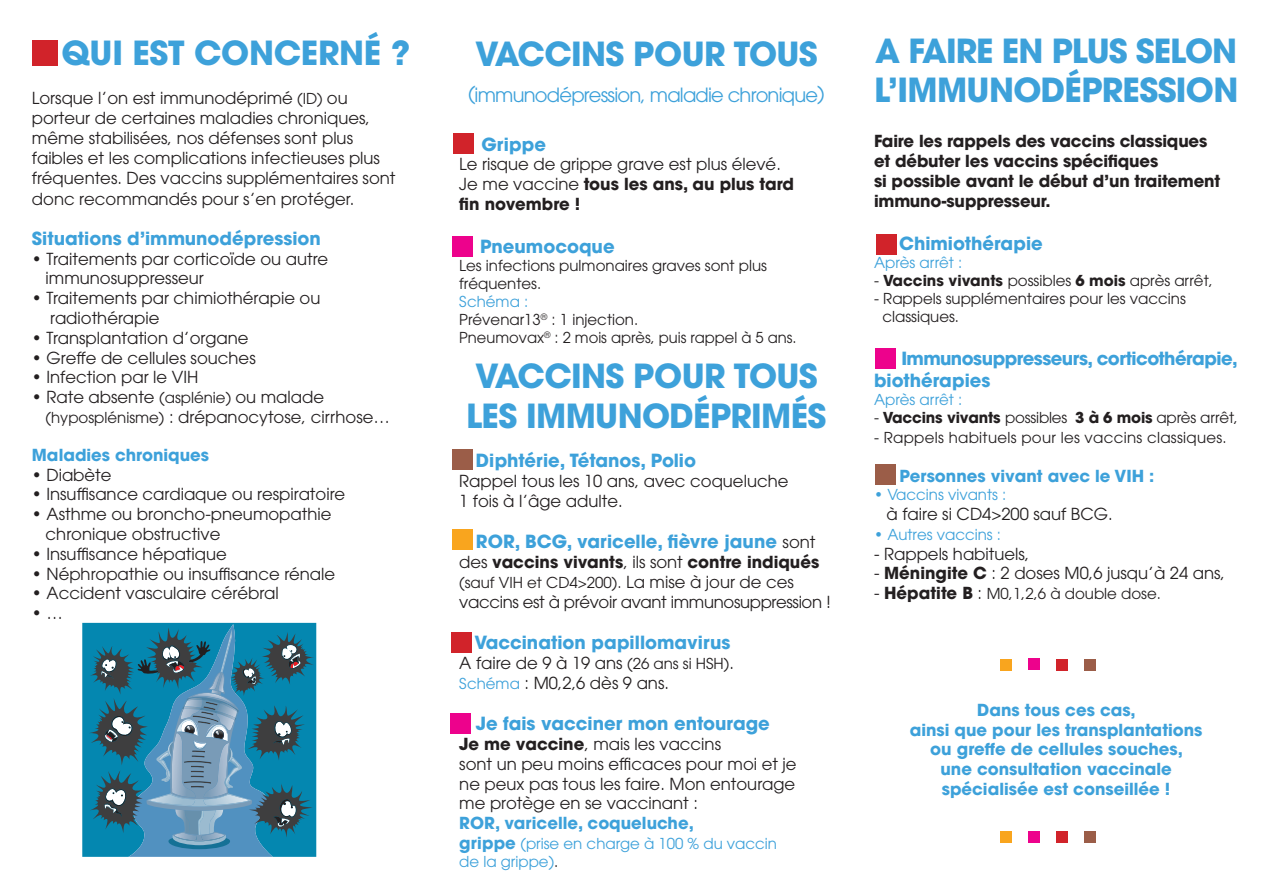
<style>
.page{position:relative;width:1263px;height:893px;background:#fff}
.page>*{position:absolute;margin:0;border:0;box-sizing:border-box;transform-origin:0 0}
.t1{font:700 33px/39.6px "ITC Avant Garde Std";letter-spacing:-.02em;color:#3da1da}
.t2{font:19.5px "ITC Avant Garde Std";letter-spacing:-.04em;color:#3da1da}
.t3{font:700 18px "ITC Avant Garde Std";color:#3da1da}
.t4{font:700 18px/21.6px "ITC Avant Garde Std";letter-spacing:-.03em;color:#3da1da}
.t5{font:16.5px/19.8px "ITC Avant Garde Std";color:#231f20}
.t6{font:700 16.5px/19.8px "ITC Avant Garde Std";letter-spacing:-.01em;color:#231f20}
.t7{font:700 16.5px "ITC Avant Garde Std";color:#3da1da}
.t8{font:16.5px "ITC Avant Garde Std";letter-spacing:-.02em;color:#231f20}
.t9{font:15px "ITC Avant Garde Std";color:#231f20}
.t10{font:15px "ITC Avant Garde Std";color:#3da1da}
.t11{font:15px "ITC Avant Garde Std";letter-spacing:.02em;color:#231f20}
.s1{font-size:15px}
.s2{font-weight:400}
.s3{font-weight:400;font-size:16.5px;color:#231f20}
.s4{font-size:16.5px}
.s5{font-size:15px;color:#3da1da}
.s6{font-weight:700}
.s7{font-weight:700;color:#3da1da}
.s8{font-weight:700;font-size:16.5px}
.s9{color:#231f20}
</style>
<div class="page">
<div style="left:32px;top:40px;width:25px;height:26px;background:#d1232a"></div>
<svg style="left:82px;top:623px;width:234px;height:234px;background:#0b8ab2"></svg>
<svg style="left:89px;top:624px;width:225px;height:233px;background:#3884a3"></svg>
<div style="left:453px;top:133px;width:20px;height:20px;background:#d1232a"></div>
<div style="left:452px;top:236px;width:21px;height:21px;background:#ed028c"></div>
<div style="left:452px;top:450px;width:21px;height:20px;background:#9b5d48"></div>
<div style="left:452px;top:529px;width:21px;height:21px;background:#f9a51e"></div>
<div style="left:451px;top:632px;width:20px;height:20px;background:#d1232a"></div>
<div style="left:450px;top:713px;width:21px;height:21px;background:#ed028c"></div>
<div style="left:876px;top:234px;width:21px;height:20px;background:#d1232a"></div>
<div style="left:875px;top:348px;width:21px;height:21px;background:#ed028c"></div>
<div style="left:875px;top:464px;width:21px;height:21px;background:#9b5d48"></div>
<div style="left:1056px;top:659px;width:12px;height:11px;background:#d1232a"></div>
<div style="left:1028px;top:658px;width:12px;height:12px;background:#ed028c"></div>
<div style="left:1084px;top:659px;width:12px;height:11px;background:#9b5d48"></div>
<div style="left:1000px;top:659px;width:12px;height:11px;background:#f9a51e"></div>
<div style="left:1056px;top:831px;width:12px;height:12px;background:#d1232a"></div>
<div style="left:1028px;top:831px;width:12px;height:11px;background:#ed028c"></div>
<div style="left:1084px;top:831px;width:12px;height:12px;background:#9b5d48"></div>
<div style="left:1000px;top:831px;width:12px;height:12px;background:#f9a51e"></div>
<p class="t1" style="left:61px;top:32px;width:350px">QUI EST CONCERNÉ ?</p>
<p class="t5" style="left:32px;top:88px;width:317px">Lorsque l’on est immunodéprimé <span class="s1">(ID)</span> ou</p>
<p class="t5" style="left:32px;top:108px;width:365px">porteur de certaines maladies chroniques, même stabilisées, nos défenses sont plus faibles et les complications infectieuses plus fréquentes. Des vaccins supplémentaires sont</p>
<p class="t5" style="left:32px;top:189px;width:324px">donc recommandés pour s’en protéger.</p>
<p class="t3" style="left:32px;top:226px;width:290px">Situations d’immunodépression</p>
<p class="t5" style="left:32px;top:248px;width:298px">• Traitements par corticoïde ou autre</p>
<p class="t5" style="left:46px;top:268px;width:160px">immunosuppresseur</p>
<p class="t5" style="left:32px;top:288px;width:290px">• Traitements par chimiothérapie ou</p>
<p class="t5" style="left:50px;top:308px;width:111px">radiothérapie</p>
<p class="t5" style="left:32px;top:328px;width:218px">• Transplantation d’organe</p>
<p class="t5" style="left:32px;top:347px;width:225px">• Greffe de cellules souches</p>
<p class="t5" style="left:32px;top:367px;width:168px">• Infection par le VIH</p>
<p class="t5" style="left:32px;top:387px;width:294px">• Rate absente <span class="s1">(asplénie)</span> ou malade</p>
<p class="t5" style="left:46px;top:407px;width:346px"><span class="s1">(hyposplénisme)</span> : drépanocytose, cirrhose…</p>
<p class="t7" style="left:32px;top:444px;width:179px">Maladies chroniques</p>
<p class="t5" style="left:32px;top:464px;width:81px">• Diabète</p>
<p class="t5" style="left:32px;top:484px;width:315px">• Insuffisance cardiaque ou respiratoire</p>
<p class="t5" style="left:32px;top:504px;width:301px">• Asthme ou broncho-pneumopathie</p>
<p class="t5" style="left:46px;top:524px;width:176px">chronique obstructive</p>
<p class="t5" style="left:32px;top:544px;width:196px">• Insuffisance hépatique</p>
<p class="t5" style="left:32px;top:563px;width:305px">• Néphropathie ou insuffisance rénale</p>
<p class="t5" style="left:32px;top:583px;width:248px">• Accident vasculaire cérébral</p>
<p class="t5" style="left:32px;top:603px;width:33px">• …</p>
<p class="t1" style="left:475px;top:34px;width:344px">VACCINS POUR TOUS</p>
<p class="t2" style="left:468px;top:83px;width:358px">(immunodépression, maladie chronique)</p>
<p class="t3" style="left:481px;top:132px;width:66px">Grippe</p>
<p class="t5" style="left:459px;top:154px;width:323px">Le risque de grippe grave est plus élevé.</p>
<p class="t6" style="left:459px;top:174px;width:336px"><span class="s2">Je me vaccine</span> tous les ans, au plus tard fin novembre !</p>
<p class="t3" style="left:480px;top:235px;width:136px">Pneumocoque</p>
<p class="t9" style="left:459px;top:256px;width:309px">Les infections pulmonaires graves sont plus</p>
<p class="t9" style="left:459px;top:274px;width:83px">fréquentes.</p>
<p class="t10" style="left:459px;top:292px;width:71px">Schéma :</p>
<p class="t9" style="left:459px;top:310px;width:180px">Prévenar13<sup>®</sup> : 1 injection.</p>
<p class="t9" style="left:459px;top:328px;width:339px">Pneumovax<sup>®</sup> : 2 mois après, puis rappel à 5 ans.</p>
<p class="t1" style="left:475px;top:356px;width:344px">VACCINS POUR TOUS</p>
<p class="t1" style="left:466px;top:395px;width:362px">LES IMMUNODÉPRIMÉS</p>
<p class="t3" style="left:476px;top:449px;width:222px">Diphtérie, Tétanos, Polio</p>
<p class="t5" style="left:459px;top:471px;width:331px">Rappel tous les 10 ans, avec coqueluche</p>
<p class="t5" style="left:459px;top:491px;width:165px">1 fois à l’âge adulte.</p>
<p class="t3" style="left:476px;top:530px;width:341px">ROR, BCG, varicelle, fièvre jaune <span class="s3">sont</span></p>
<p class="t6" style="left:459px;top:552px;width:362px"><span class="s2">des</span> vaccins vivants<span class="s2">, ils sont</span> contre indiqués</p>
<p class="t9" style="left:459px;top:573px;width:336px">(sauf VIH et CD4&gt;200). <span class="s4">La mise à jour de ces</span></p>
<p class="t8" style="left:459px;top:592px;width:373px">vaccins est à prévoir avant immunosuppression !</p>
<p class="t3" style="left:474px;top:631px;width:257px">Vaccination papillomavirus</p>
<p class="t5" style="left:459px;top:653px;width:276px">A faire de 9 à 19 ans <span class="s1">(26 ans si HSH)</span>.</p>
<p class="t5" style="left:459px;top:673px;width:211px"><span class="s5">Schéma</span> : M0,2,6 dès 9 ans.</p>
<p class="t3" style="left:476px;top:712px;width:295px">Je fais vacciner mon entourage</p>
<p class="t5" style="left:459px;top:734px;width:339px"><span class="s6">Je me vaccine</span>, mais les vaccins<br>sont un peu moins efficaces pour moi et je ne peux pas tous les faire. Mon entourage me protège en se vaccinant :<br><span class="s7">ROR, varicelle, coqueluche,</span></p>
<p class="t10" style="left:459px;top:834px;width:319px"><span class="s8">grippe</span> (prise en charge à 100 % du vaccin</p>
<p class="t10" style="left:459px;top:852px;width:101px">de la grippe)<span class="s9">.</span></p>
<p class="t1" style="left:874px;top:30px;width:366px">A FAIRE EN PLUS SELON<br>L’IMMUNODÉPRESSION</p>
<p class="t6" style="left:874px;top:131px;width:348px">Faire les rappels des vaccins classiques et débuter les vaccins spécifiques<br>si possible avant le début d’un traitement immuno-suppresseur.</p>
<p class="t3" style="left:899px;top:231px;width:145px">Chimiothérapie</p>
<p class="t10" style="left:874px;top:253px;width:90px">Après arrêt :</p>
<p class="t9" style="left:874px;top:271px;width:340px">- <span class="s6">Vaccins vivants</span> possibles <span class="s6">6 mois</span> après arrêt,</p>
<p class="t9" style="left:874px;top:289px;width:313px">- Rappels supplémentaires pour les vaccins</p>
<p class="t9" style="left:882px;top:307px;width:78px">classiques.</p>
<p class="t4" style="left:874px;top:347px;width:365px;text-indent:27px">Immunosuppresseurs, corticothérapie, biothérapies</p>
<p class="t10" style="left:874px;top:390px;width:90px">Après arrêt :</p>
<p class="t9" style="left:874px;top:408px;width:365px">- <span class="s6">Vaccins vivants</span> possibles <span class="s6">3 à 6 mois</span> après arrêt,</p>
<p class="t11" style="left:874px;top:428px;width:354px">- Rappels habituels pour les vaccins classiques.</p>
<p class="t7" style="left:899px;top:465px;width:256px">Personnes vivant avec le VIH :</p>
<p class="t10" style="left:874px;top:485px;width:134px">• Vaccins vivants :</p>
<p class="t5" style="left:886px;top:504px;width:228px">à faire si CD4&gt;200 sauf BCG.</p>
<p class="t10" style="left:874px;top:525px;width:128px">• Autres vaccins :</p>
<p class="t5" style="left:874px;top:543px;width:157px">- Rappels habituels,</p>
<p class="t5" style="left:874px;top:563px;width:352px">- <span class="s6">Méningite C</span> : 2 doses M0,6 jusqu’à 24 ans,</p>
<p class="t9" style="left:874px;top:584px;width:288px"><span class="s4">-</span> <span class="s8">Hépatite B</span> <span class="s4">:</span> M0,1,2,6 à double dose.</p>
<p class="t7" style="left:977px;top:699px;width:160px">Dans tous ces cas,</p>
<p class="t7" style="left:910px;top:718px;width:294px">ainsi que pour les transplantations</p>
<p class="t7" style="left:930px;top:738px;width:254px">ou greffe de cellules souches,</p>
<p class="t7" style="left:940px;top:758px;width:233px">une consultation vaccinale</p>
<p class="t7" style="left:942px;top:778px;width:230px">spécialisée est conseillée !</p>
</div>
